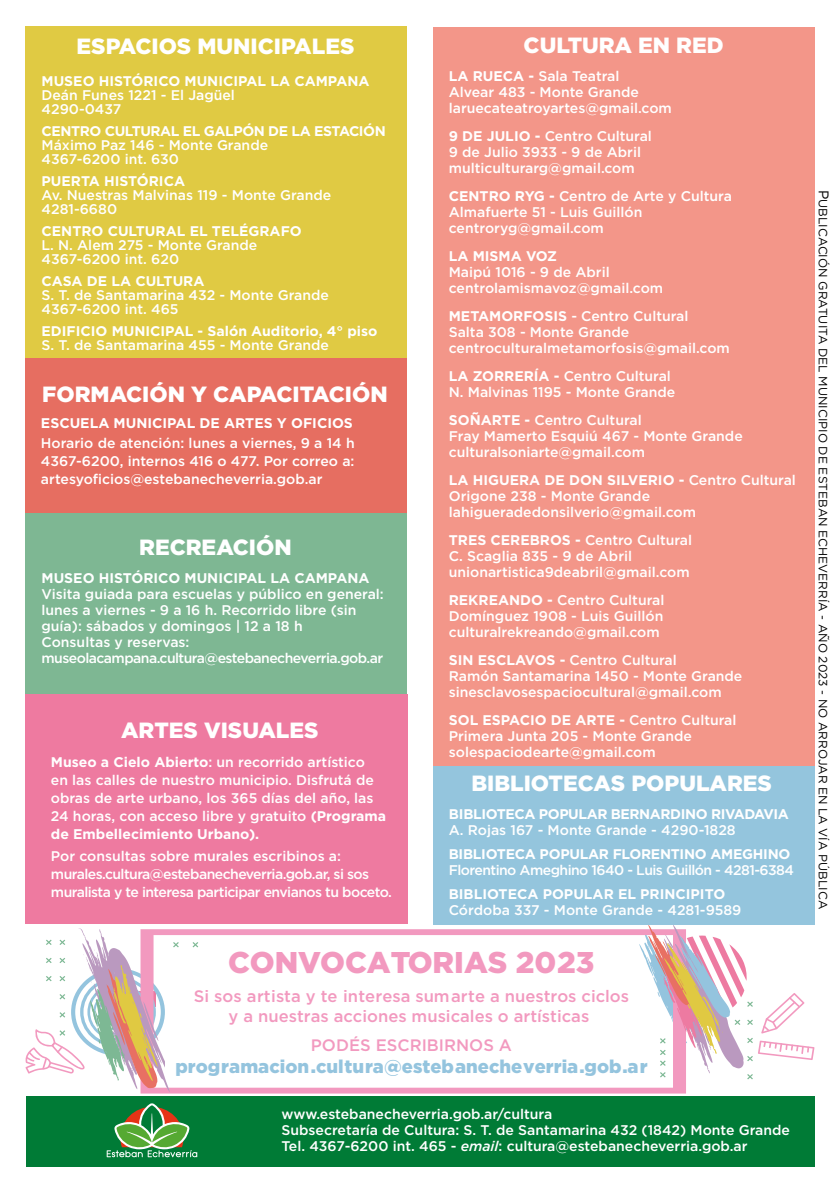
<style>
.page{position:relative;width:840px;height:1191px;background:#fff}
.page>*{position:absolute;margin:0;border:0;box-sizing:border-box;transform-origin:0 0}
.t1{font:900 30px "Gotham";color:#f299bf}
.t2{font:900 22px "Gotham";color:#fff}
.t3{font:900 18.4px "Gotham";color:#94c4de}
.t4{font:500 16.6px/19.8px "Gotham";color:#f299bf;text-align:center}
.t5{font:500 14px/16px "Gotham";color:#fff}
.t6{font:700 14px "Gotham";color:#fff}
.t7{font:500 14px/18px "Gotham";letter-spacing:-.04em;color:#fff}
.t8{font:700 14px "Gotham";letter-spacing:-.03em;color:#fff}
.t9{font:700 14px "Gotham";letter-spacing:-.02em;color:#fff}
.t10{font:12px "Gotham";color:#000}
.s1{font-weight:700}
.s2{font-style:italic}
.s3{font-size:14px}
</style>
<div class="page">
<svg style="left:140px;top:929px;width:545px;height:164px"></svg>
<div style="left:165px;top:947px;width:463px;height:129px;background:#fff"></div>
<svg style="left:192px;top:942px;width:6px;height:5px"></svg>
<svg style="left:638px;top:924px;width:176px;height:155px"></svg>
<svg style="left:25px;top:928px;width:154px;height:164px"></svg>
<div style="left:26px;top:26px;width:381px;height:332px;background:#e0ca43"></div>
<div style="left:26px;top:1096px;width:788px;height:70px;background:#007b36"></div>
<svg style="left:107px;top:1103px;width:90px;height:54px"></svg>
<div style="left:432px;top:28px;width:382px;height:738px;background:#f39689"></div>
<div style="left:26px;top:513px;width:381px;height:181px;background:#7eb793"></div>
<div style="left:432px;top:766px;width:382px;height:158px;background:#94c5dd"></div>
<div style="left:25px;top:694px;width:382px;height:230px;background:#ee7aa0"></div>
<div style="left:26px;top:358px;width:381px;height:155px;background:#e66e61"></div>
<h2 class="t2" style="left:77px;top:31px;width:279px">ESPACIOS MUNICIPALES</h2>
<p class="t6" style="left:42px;top:72px;width:329px">MUSEO HISTÓRICO MUNICIPAL LA CAMPANA</p>
<p class="t5" style="left:42px;top:88px;width:195px;line-height:14px">Deán Funes 1221 - El Jagüel<br>4290-0437</p>
<p class="t8" style="left:42px;top:122px;width:345px">CENTRO CULTURAL EL GALPÓN DE LA ESTACIÓN</p>
<p class="t5" style="left:42px;top:138px;width:228px;line-height:14px">Máximo Paz 146 - Monte Grande<br>4367-6200 int. 630</p>
<p class="t6" style="left:42px;top:172px;width:145px">PUERTA HISTÓRICA</p>
<p class="t5" style="left:42px;top:188px;width:291px;line-height:14px">Av. Nuestras Malvinas 119 - Monte Grande<br>4281-6680</p>
<p class="t6" style="left:42px;top:222px;width:261px">CENTRO CULTURAL EL TELÉGRAFO</p>
<p class="t5" style="left:42px;top:238px;width:217px;line-height:14px">L. N. Alem 275 - Monte Grande<br>4367-6200 int. 620</p>
<p class="t6" style="left:42px;top:272px;width:164px">CASA DE LA CULTURA</p>
<p class="t5" style="left:42px;top:288px;width:289px;line-height:14px">S. T. de Santamarina 432 - Monte Grande<br>4367-6200 int. 465</p>
<p class="t6" style="left:42px;top:322px;width:337px">EDIFICIO MUNICIPAL - Salón Auditorio, 4° piso</p>
<p class="t5" style="left:42px;top:337px;width:289px">S. T. de Santamarina 455 - Monte Grande</p>
<h2 class="t2" style="left:42px;top:379px;width:347px">FORMACIÓN Y CAPACITACIÓN</h2>
<p class="t6" style="left:41px;top:413px;width:313px">ESCUELA MUNICIPAL DE ARTES Y OFICIOS</p>
<p class="t5" style="left:41px;top:433px;width:315px;line-height:18px;text-align:justify">Horario de atención: lunes a viernes, 9 a 14 h 4367-6200, internos 416 o 477. Por correo a: artesyoficios@estebanecheverria.gob.ar</p>
<h2 class="t2" style="left:139px;top:531px;width:154px">RECREACIÓN</h2>
<p class="t6" style="left:42px;top:568px;width:329px">MUSEO HISTÓRICO MUNICIPAL LA CAMPANA</p>
<p class="t5" style="left:42px;top:585px;width:343px">Visita guiada para escuelas y público en general: lunes a viernes - 9 a 16 h. Recorrido libre (sin guía): sábados y domingos | 12 a 18 h<br>Consultas y reservas: museolacampana.cultura@estebanecheverria.gob.ar</p>
<h2 class="t2" style="left:121px;top:715px;width:199px">ARTES VISUALES</h2>
<p class="t5" style="left:51px;top:753px;width:336px;line-height:18px"><span class="s1">Museo a Cielo Abierto</span>: un recorrido artístico<br>en las calles de nuestro municipio. Disfrutá de obras de arte urbano, los 365 días del año, las 24 horas, con acceso libre y gratuito <span class="s1">(Programa de Embellecimiento Urbano).</span></p>
<p class="t7" style="left:51px;top:847px;width:342px">Por consultas sobre murales escribinos a: murales.cultura@estebanecheverria.gob.ar, si sos muralista y te interesa participar envianos tu boceto.</p>
<h2 class="t2" style="left:523px;top:30px;width:201px">CULTURA EN RED</h2>
<p class="t5" style="left:448px;top:68px;width:224px"><span class="s1">LA RUECA -</span> Sala Teatral<br>Alvear 483 - Monte Grande laruecateatroyartes@gmail.com</p>
<p class="t5" style="left:448px;top:128px;width:204px"><span class="s1">9 DE JULIO -</span> Centro Cultural<br>9 de Julio 3933 - 9 de Abril multiculturarg@gmail.com</p>
<p class="t5" style="left:448px;top:188px;width:284px"><span class="s1">CENTRO RYG -</span> Centro de Arte y Cultura<br>Almafuerte 51 - Luis Guillón centroryg@gmail.com</p>
<p class="t6" style="left:448px;top:246px;width:110px">LA MISMA VOZ</p>
<p class="t5" style="left:448px;top:264px;width:216px">Maipú 1016 - 9 de Abril centrolamismavoz@gmail.com</p>
<p class="t5" style="left:448px;top:308px;width:282px"><span class="s1">METAMORFOSIS</span> - Centro Cultural<br>Salta 308 - Monte Grande centroculturalmetamorfosis@gmail.com</p>
<p class="t5" style="left:448px;top:368px;width:228px"><span class="s1">LA ZORRERÍA -</span> Centro Cultural<br>N. Malvinas 1195 - Monte Grande</p>
<p class="t5" style="left:448px;top:412px;width:295px"><span class="s1">SOÑARTE -</span> Centro Cultural<br>Fray Mamerto Esquiú 467 - Monte Grande culturalsoniarte@gmail.com</p>
<p class="t5" style="left:448px;top:472px;width:348px"><span class="s1">LA HIGUERA DE DON SILVERIO -</span> Centro Cultural<br>Origone 238 - Monte Grande lahigueradedonsilverio@gmail.com</p>
<p class="t5" style="left:448px;top:532px;width:245px"><span class="s1">TRES CEREBROS -</span> Centro Cultural<br>C. Scaglia 835 - 9 de Abril unionartistica9deabril@gmail.com</p>
<p class="t5" style="left:448px;top:592px;width:217px;text-align:justify"><span class="s1">REKREANDO -</span> Centro Cultural Domínguez 1908 - Luis Guillón culturalrekreando@gmail.com</p>
<p class="t5" style="left:448px;top:652px;width:295px"><span class="s1">SIN ESCLAVOS -</span> Centro Cultural<br>Ramón Santamarina 1450 - Monte Grande sinesclavosespaciocultural@gmail.com</p>
<p class="t5" style="left:448px;top:712px;width:289px"><span class="s1">SOL ESPACIO DE ARTE -</span> Centro Cultural<br>Primera Junta 205 - Monte Grande solespaciodearte@gmail.com</p>
<h2 class="t2" style="left:471px;top:767px;width:302px">BIBLIOTECAS POPULARES</h2>
<p class="t8" style="left:448px;top:804px;width:341px">BIBLIOTECA POPULAR BERNARDINO RIVADAVIA</p>
<p class="t5" style="left:448px;top:821px;width:288px">A. Rojas 167 - Monte Grande - 4290-1828</p>
<p class="t9" style="left:448px;top:844px;width:343px">BIBLIOTECA POPULAR FLORENTINO AMEGHINO</p>
<p class="t7" style="left:448px;top:860px;width:346px">Florentino Ameghino 1640 - Luis Guillón - 4281-6384</p>
<p class="t6" style="left:448px;top:884px;width:278px">BIBLIOTECA POPULAR EL PRINCIPITO</p>
<p class="t5" style="left:448px;top:901px;width:294px">Córdoba 337 - Monte Grande - 4281-9589</p>
<h1 class="t1" style="left:228px;top:942px;width:367px">CONVOCATORIAS 2023</h1>
<p class="t4" style="left:194px;top:985px;width:437px">Si sos artista y te interesa sumarte a nuestros ciclos y a nuestras acciones musicales o artísticas</p>
<p class="t4" style="left:310px;top:1034px;width:203px">PODÉS ESCRIBIRNOS A</p>
<h3 class="t3" style="left:175px;top:1053px;width:473px">programacion.cultura@estebanecheverria.gob.ar</h3>
<p class="t5" style="left:281px;top:1106px;width:509px">www.estebanecheverria.gob.ar/cultura<br>Subsecretaría de Cultura: S. T. de Santamarina 432 (1842) Monte Grande<br>Tel. 4367-6200 int. 465 - <span class="s2">email</span>: cultura@estebanecheverria.gob.ar</p>
<p class="t10" style="left:830px;top:190px;width:721px;rotate:90deg"><span class="s3">P</span>UBLICACIÓN GRATUITA DEL MUNICIPIO DE ESTEBAN ECHEVERRÍA - AÑO 2023 - NO ARROJAR EN LA VÍA PÚBLICA</p>
</div>
